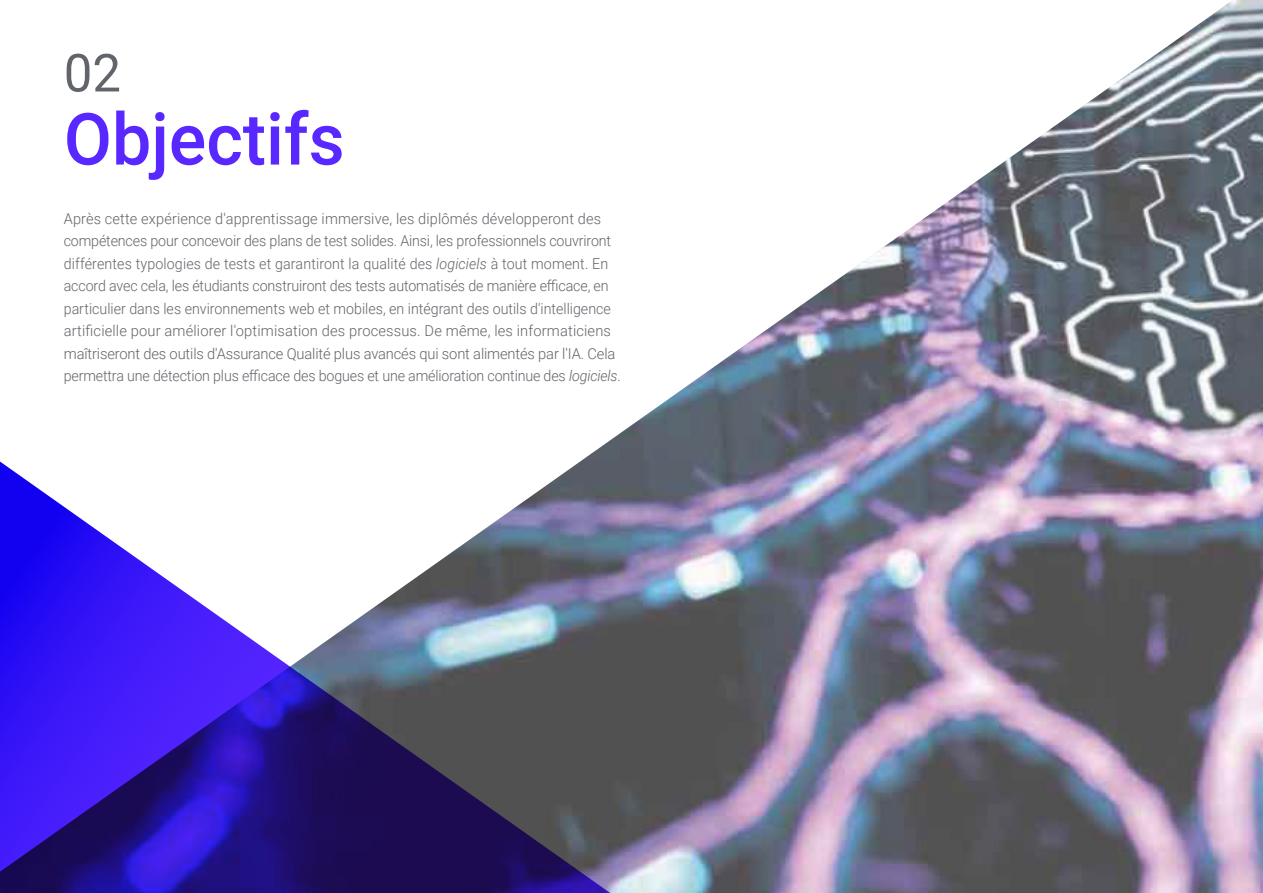
<style>
.page{position:relative;width:1263px;height:893px;background:#fff}
.page>*{position:absolute;margin:0;border:0;box-sizing:border-box;transform-origin:0 0}
.t1{font:500 72px "Roboto";color:#5927ff}
.t2{font:52.5px "Roboto";color:#61646a}
.t3{font:300 15px/22.5px "Roboto";letter-spacing:-.01em;color:#61646a}
.s1{font-style:italic}
</style>
<div class="page">
<img style="left:602px;top:0;width:661px;height:893px">
<svg style="left:0;top:446px;width:640px;height:447px"></svg>
<h2 class="t2" style="left:64px;top:36px;width:59px">02</h2>
<h1 class="t1" style="left:64px;top:89px;width:282px">Objectifs</h1>
<p class="t3" style="left:64px;top:207px;width:558px">Après cette expérience d'apprentissage immersive, les diplômés développeront des compétences pour concevoir des plans de test solides. Ainsi, les professionnels couvriront différentes typologies de tests et garantiront la qualité des <span class="s1">logiciels</span> à tout moment. En accord avec cela, les étudiants construiront des tests automatisés de manière efficace, en particulier dans les environnements web et mobiles, en intégrant des outils d'intelligence artificielle pour améliorer l'optimisation des processus. De même, les informaticiens maîtriseront des outils d'Assurance Qualité plus avancés qui sont alimentés par l'IA. Cela permettra une détection plus efficace des bogues et une amélioration continue des <span class="s1">logiciels</span>.</p>
</div>
